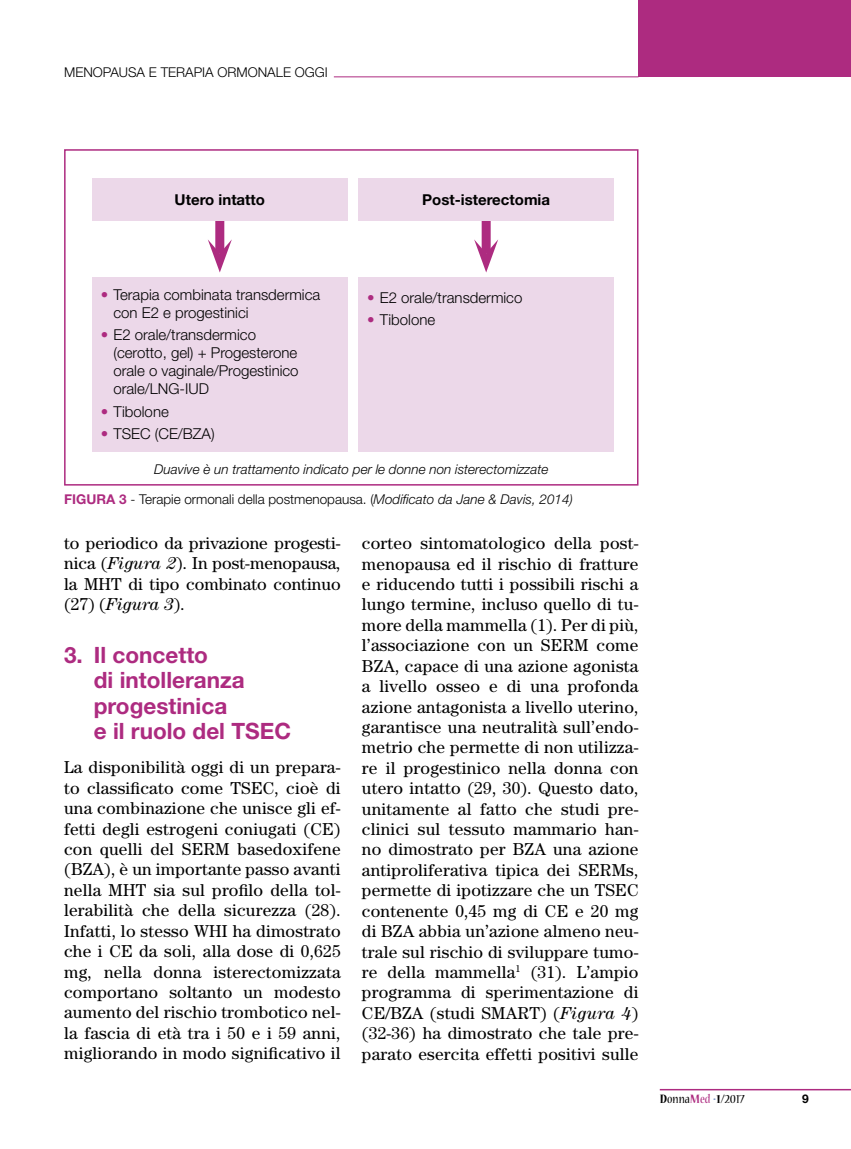
<style>
.page{position:relative;width:851px;height:1149px;background:#fff}
.page>*{position:absolute;margin:0;border:0;box-sizing:border-box;transform-origin:0 0}
.t1{font:700 22.5px/25.5px "Helvetica Neue LT Std";color:#ad2b80}
.t2{font:17.25px/20.4px "Century Std";letter-spacing:.015em;color:#000;text-align:justify}
.t3{font:300 15px/18px "Helvetica Neue LT Std";color:#000}
.t4{font:700 15px "Helvetica Neue LT Std";color:#000}
.t5{font:300 13.5px "Helvetica Neue LT Std";color:#000}
.t6{font:italic 300 13.5px "Helvetica Neue LT Std";color:#000}
.t7{font:condensed 13.5px "Nueva Std";color:#000;scale:1.1 1}
.t8{font:700 12px "Helvetica Neue LT Std";color:#000}
.s1{color:#ad2b80}
.s2{font-weight:700;color:#ad2b80}
.s3{font-style:italic}
.s4{font-weight:700}
.s5{font-weight:700;color:#8298c7}
</style>
<div class="page">
<div style="left:638px;top:0;width:212px;height:77px;background:#ad2b80"></div>
<hr style="left:334px;top:76px;width:304px;height:1px;background:#ad2b80">
<hr style="left:659px;top:1088px;width:191px;height:2px;background:#ad2b80">
<div style="left:64px;top:149px;width:574px;height:336px;border:2px solid #ad2b80"></div>
<div style="left:92px;top:277px;width:255px;height:174px;background:#ecd8e9"></div>
<div style="left:358px;top:277px;width:255px;height:174px;background:#ecd8e9"></div>
<div style="left:215px;top:204px;width:9px;height:49px;background:#ad2b80"></div>
<svg style="left:208px;top:239px;width:24px;height:33px"></svg>
<div style="left:481px;top:204px;width:9px;height:49px;background:#ad2b80"></div>
<svg style="left:474px;top:239px;width:24px;height:33px"></svg>
<div style="left:92px;top:178px;width:255px;height:42px;background:#ecd8e9"></div>
<div style="left:358px;top:178px;width:255px;height:42px;background:#ecd8e9"></div>
<p class="t5" style="left:64px;top:64px;width:265px">Menopausa e terapia orMonale oggi</p>
<p class="t4" style="left:175px;top:190px;width:92px">Utero intatto</p>
<p class="t4" style="left:422px;top:190px;width:129px">Post-isterectomia</p>
<p class="t3" style="left:113px;top:285px;width:208px;text-indent:-13px"><span class="s1">•</span> terapia combinata transdermica con E2 e progestinici</p>
<p class="t3" style="left:113px;top:325px;width:187px;text-indent:-13px"><span class="s1">•</span> E2 orale/transdermico (cerotto, gel) + Progesterone orale o vaginale/Progestinico orale/LNG-IUD</p>
<p class="t3" style="left:101px;top:402px;width:70px"><span class="s1">•</span> tibolone</p>
<p class="t3" style="left:101px;top:424px;width:115px"><span class="s1">•</span> tSEC (CE/BZA)</p>
<p class="t3" style="left:367px;top:288px;width:157px"><span class="s1">•</span> E2 orale/transdermico</p>
<p class="t3" style="left:367px;top:310px;width:70px"><span class="s1">•</span> tibolone</p>
<p class="t6" style="left:154px;top:460px;width:395px">Duavive è un trattamento indicato per le donne non isterectomizzate</p>
<p class="t5" style="left:64px;top:490px;width:510px"><span class="s2">FIGURA 3</span> - terapie ormonali della postmenopausa. (<span class="s3">Modificato da Jane &amp; Davis, 2014)</span></p>
<p class="t2" style="left:64px;top:532px;width:278px">to periodico da privazione progesti&shy;nica (<span class="s3">Figura 2</span>). In post-menopausa, la MHT di tipo combinato continuo (27) (<span class="s3">Figura 3</span>).</p>
<h1 class="t1" style="left:94px;top:641px;width:199px;text-indent:-30px">3. Il concetto<br>di intolleranza progestinica<br>e il ruolo del TSEC</h1>
<p class="t2" style="left:64px;top:756px;width:278px">La disponibilità oggi di un prepara&shy;to classificato come TSEC, cioè di una combinazione che unisce gli ef&shy;fetti degli estrogeni coniugati (CE) con quelli del SERM basedoxifene (BZA), è un importante passo avanti nella MHT sia sul profilo della tol&shy;lerabilità che della sicurezza (28).<br>Infatti, lo stesso WHI ha dimostrato che i CE da soli, alla dose di 0,625 mg, nella donna isterectomizzata comportano soltanto un modesto aumento del rischio trombotico nel&shy;la fascia di età tra i 50 e i 59 anni, migliorando in modo significativo il</p>
<p class="t2" style="left:362px;top:532px;width:278px">corteo sintomatologico della post&shy;menopausa ed il rischio di fratture e riducendo tutti i possibili rischi a lungo termine, incluso quello di tu&shy;more della mammella (1). Per di più, l’associazione con un SERM come BZA, capace di una azione agonista a livello osseo e di una profonda azione antagonista a livello uterino, garantisce una neutralità sull’endo&shy;metrio che permette di non utilizza&shy;re il progestinico nella donna con utero intatto (29, 30). Questo dato, unitamente al fatto che studi pre&shy;clinici sul tessuto mammario han&shy;no dimostrato per BZA una azione antiproliferativa tipica dei SERMs, permette di ipotizzare che un TSEC contenente 0,45 mg di CE e 20 mg di BZA abbia un’azione almeno neu&shy;trale sul rischio di sviluppare tumo&shy;re della mammella<sup>1</sup> (31). L’ampio programma di sperimentazione di CE/BZA (studi SMART) (<span class="s3">Figura 4</span>) (32-36) ha dimostrato che tale pre&shy;parato esercita effetti positivi sulle</p>
<p class="t7" style="left:659px;top:1092px;width:79px"><span class="s4">D</span>onna<span class="s2">M</span><span class="s1">ed</span><span class="s5">•</span><span class="s4">1</span>/2017</p>
<p class="t8" style="left:801px;top:1090px;width:8px">9</p>
</div>
